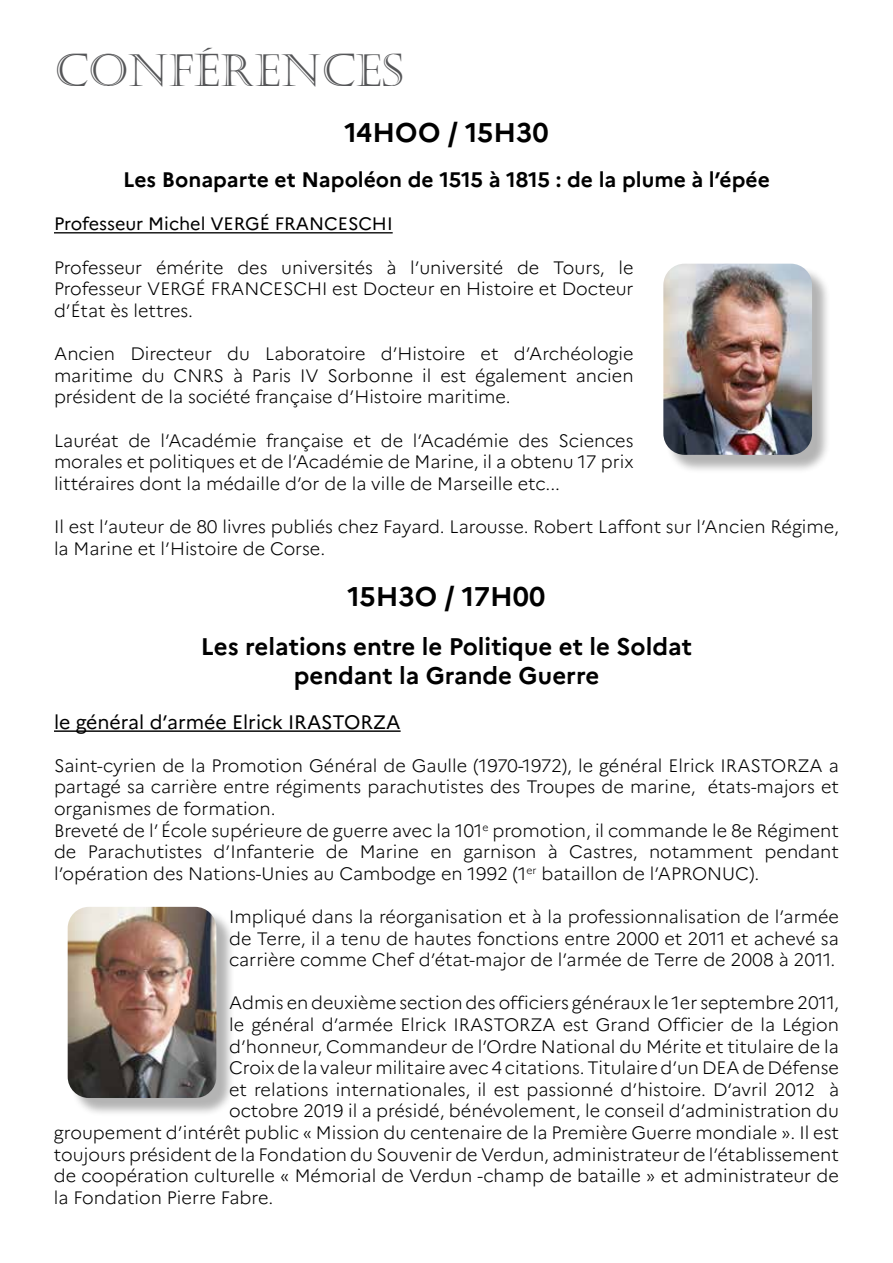
<style>
.page{position:relative;width:893px;height:1263px;background:#fff}
.page>*{position:absolute;margin:0;border:0;box-sizing:border-box;transform-origin:0 0}
.t1{font:45px "Castellar";color:#555658}
.t2{font:700 27px "Marianne";color:#000}
.t3{font:700 24px/28.8px "Marianne";color:#000;text-align:center}
.t4{font:700 21px "Marianne";color:#000}
.t5{font:19.5px "Marianne";color:#000}
.t6{font:300 18px/21.6px "Marianne";color:#000;text-align:justify}
.t7{font:18px "Marianne";color:#000}
</style>
<div class="page">
<hr style="left:54px;top:730px;width:347px;height:2px;background:#000">
<hr style="left:54px;top:232px;width:339px;height:1px;background:#000">
<div style="left:70px;top:909px;width:165px;height:208px;background:#000;opacity:.3"></div>
<img style="left:68px;top:907px;width:148px;height:191px">
<div style="left:666px;top:266px;width:165px;height:208px;background:#000;opacity:.3"></div>
<img style="left:663px;top:264px;width:149px;height:191px">
<h1 class="t1" style="left:54px;top:45px;width:351px">CONFÉRENCES</h1>
<h2 class="t2" style="left:344px;top:116px;width:206px">14HOO / 15H30</h2>
<p class="t4" style="left:123px;top:167px;width:648px">Les Bonaparte et Napoléon de 1515 à 1815 : de la plume à l’épée</p>
<p class="t7" style="left:54px;top:213px;width:340px">Professeur Michel VERGÉ FRANCESCHI</p>
<p class="t6" style="left:54px;top:256px;width:581px">Professeur émérite des universités à l’université de Tours, le Professeur VERGÉ FRANCESCHI est Docteur en Histoire et Docteur d’État ès lettres.</p>
<p class="t6" style="left:54px;top:343px;width:581px">Ancien Directeur du Laboratoire d’Histoire et d’Archéologie maritime du CNRS à Paris IV Sorbonne il est également ancien président de la société française d’Histoire maritime.</p>
<p class="t6" style="left:54px;top:429px;width:581px">Lauréat de l’Académie française et de l’Académie des Sciences morales et politiques et de l’Académie de Marine, il a obtenu 17 prix littéraires dont la médaille d’or de la ville de Marseille etc...</p>
<p class="t6" style="left:54px;top:516px;width:786px">Il est l’auteur de 80 livres publiés chez Fayard. Larousse. Robert Laffont sur l’Ancien Régime, la Marine et l’Histoire de Corse.</p>
<h2 class="t2" style="left:348px;top:580px;width:199px">15H3O / 17H00</h2>
<h3 class="t3" style="left:201px;top:632px;width:493px">Les relations entre le Politique et le Soldat pendant la Grande Guerre</h3>
<p class="t5" style="left:54px;top:710px;width:348px">le général d’armée Elrick IRASTORZA</p>
<p class="t6" style="left:54px;top:754px;width:786px;text-align:left">Saint-cyrien de la Promotion Général de Gaulle (1970-1972), le général Elrick IRASTORZA a partagé sa carrière entre régiments parachutistes des Troupes de marine, états-majors et organismes de formation.<br>Breveté de l’ École supérieure de guerre avec la 101<sup>e</sup> promotion, il commande le 8e Régiment de Parachutistes d’Infanterie de Marine en garnison à Castres, notamment pendant l’opération des Nations-Unies au Cambodge en 1992 (1<sup>er</sup> bataillon de l’APRONUC).</p>
<p class="t6" style="left:229px;top:906px;width:611px">Impliqué dans la réorganisation et à la professionnalisation de l’armée de Terre, il a tenu de hautes fonctions entre 2000 et 2011 et achevé sa carrière comme Chef d’état-major de l’armée de Terre de 2008 à 2011.</p>
<p class="t6" style="left:229px;top:992px;width:611px">Admis en deuxième section des officiers généraux le 1er septembre 2011,</p>
<p class="t6" style="left:229px;top:1014px;width:611px">le général d’armée Elrick IRASTORZA est Grand Officier de la Légion</p>
<p class="t6" style="left:229px;top:1035px;width:611px">d’honneur, Commandeur de l’Ordre National du Mérite et titulaire de la</p>
<p class="t6" style="left:229px;top:1057px;width:611px">Croix de la valeur militaire avec 4 citations. Titulaire d’un DEA de Défense</p>
<p class="t6" style="left:229px;top:1078px;width:611px">et relations internationales, il est passionné d’histoire. D’avril 2012 à</p>
<p class="t6" style="left:229px;top:1100px;width:611px">octobre 2019 il a présidé, bénévolement, le conseil d’administration du</p>
<p class="t6" style="left:54px;top:1122px;width:786px">groupement d’intérêt public « Mission du centenaire de la Première Guerre mondiale ». Il est</p>
<p class="t6" style="left:54px;top:1143px;width:786px">toujours président de la Fondation du Souvenir de Verdun, administrateur de l’établissement</p>
<p class="t6" style="left:54px;top:1165px;width:786px">de coopération culturelle « Mémorial de Verdun -champ de bataille » et administrateur de</p>
<p class="t6" style="left:54px;top:1186px;width:221px">la Fondation Pierre Fabre.</p>
</div>
